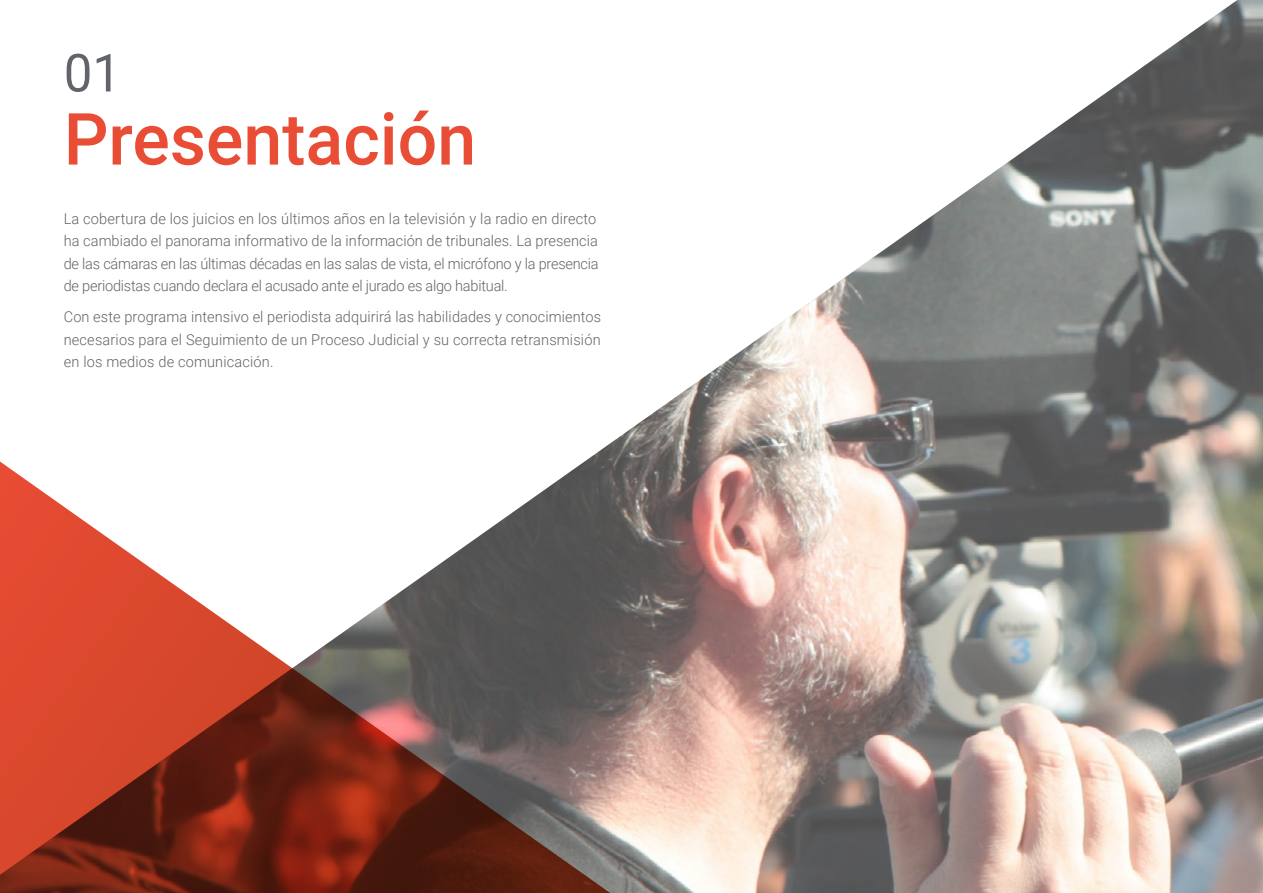
<style>
.page{position:relative;width:1263px;height:893px;background:#fff}
.page>*{position:absolute;margin:0;border:0;box-sizing:border-box;transform-origin:0 0}
.t1{font:500 72px "Roboto";color:#e94d35}
.t2{font:52.5px "Roboto";color:#61646a}
.t3{font:300 15px/22.5px "Roboto";letter-spacing:.005em;color:#61646a}
</style>
<div class="page">
<img style="left:606px;top:0;width:657px;height:893px">
<svg style="left:0;top:446px;width:640px;height:447px"></svg>
<h2 class="t2" style="left:64px;top:36px;width:59px">01</h2>
<h1 class="t1" style="left:64px;top:89px;width:414px">Presentación</h1>
<p class="t3" style="left:64px;top:207px;width:536px">La cobertura de los juicios en los últimos años en la televisión y la radio en directo ha cambiado el panorama informativo de la información de tribunales. La presencia de las cámaras en las últimas décadas en las salas de vista, el micrófono y la presencia de periodistas cuando declara el acusado ante el jurado es algo habitual.</p>
<p class="t3" style="left:64px;top:305px;width:539px;text-align:justify">Con este programa intensivo el periodista adquirirá las habilidades y conocimientos necesarios para el Seguimiento de un Proceso Judicial y su correcta retransmisión en los medios de comunicación.</p>
</div>
